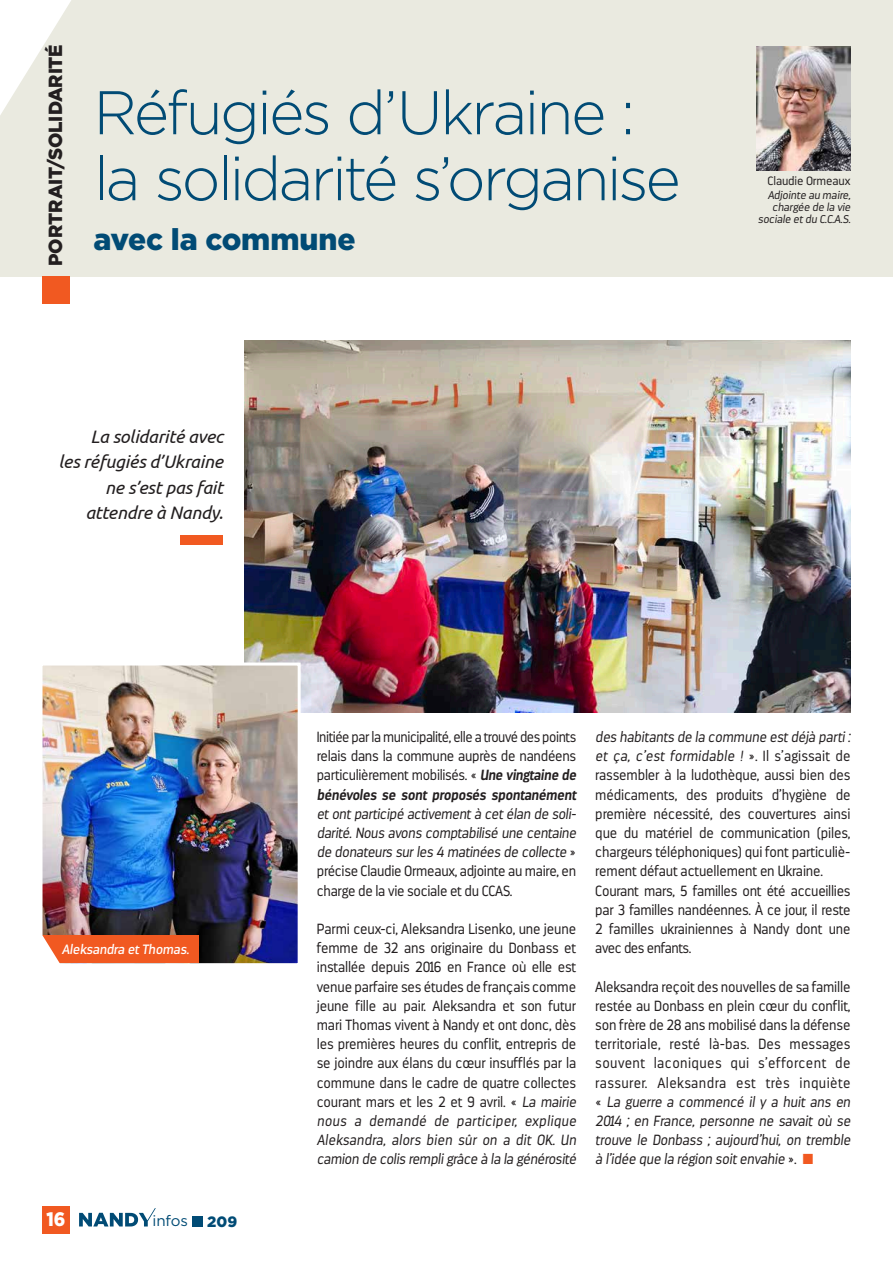
<style>
.page{position:relative;width:893px;height:1263px;background:#fff}
.page>*{position:absolute;margin:0;border:0;box-sizing:border-box;transform-origin:0 0}
.Grand_titre{font:300 61.5px/66px "Gotham";letter-spacing:-.045em;color:#014b75}
.Grand_titre_2{font:900 30px "Gotham";letter-spacing:-.005em;color:#014b75}
.t1{font:900 19.5px "Gotham";color:#fff;scale:.9 1}
.Rubrique{font:900 19.05px "Gotham";letter-spacing:-.005em;color:#231f20}
.Chapo{font:italic 18px/25.5px "Ubuntu";letter-spacing:-.01em;color:#231f20;text-align:right}
.t2{font:15.15px "Gotham";letter-spacing:-.01em;color:#014b75}
.t3{font:900 15px "Gotham";color:#014b75}
.Texte_courant{font:300 14.7px/19.2px "Darwin";letter-spacing:-.01em;color:#231f20;text-align:justify;scale:.95 1}
.Texte_courant-2{font:300 14.7px/19.2px "Darwin";letter-spacing:-.01em;color:#231f20;text-align:justify;scale:.93 1}
.Légende{font:italic 13.5px "Darwin";letter-spacing:-.01em;color:#fff}
.Légende-2{font:300 12px "Darwin";letter-spacing:-.01em;color:#231f20}
.Légende-3{font:italic 300 11.25px/12px "Darwin";letter-spacing:-.01em;color:#231f20;text-align:right}
.s1{font-weight:700;font-style:italic}
.s2{font-style:italic}
.s3{color:#f15921}
</style>
<div class="page">
<div style="left:192px;top:1216px;width:11px;height:11px;background:#014b75"></div>
<svg style="left:79px;top:1208px;width:77px;height:18px"></svg>
<div style="left:0;top:0;width:893px;height:276px;background:#eaeae0"></div>
<div style="left:43px;top:276px;width:27px;height:28px;background:#f15921"></div>
<div style="left:43px;top:1206px;width:27px;height:27px;background:#f15921"></div>
<svg style="left:0;top:0;width:71px;height:115px"></svg>
<img style="left:757px;top:47px;width:93px;height:123px">
<img style="left:244px;top:340px;width:606px;height:372px">
<img style="left:42px;top:661px;width:260px;height:303px">
<div style="left:181px;top:535px;width:42px;height:10px;background:#f15921"></div>
<div style="left:43px;top:935px;width:156px;height:28px;background:#f15921"></div>
<svg style="left:42px;top:931px;width:19px;height:33px"></svg>
<p class="Rubrique" style="left:42px;top:266px;width:223px;rotate:-90deg">PORTRAIT/SOLIDARITÉ</p>
<p class="Grand_titre" style="left:94px;top:78px;width:589px">Réfugiés d’Ukraine : la solidarité s’organise</p>
<p class="Grand_titre_2" style="left:94px;top:218px;width:264px">avec la commune</p>
<p class="Chapo" style="left:59px;top:423px;width:166px">La solidarité avec<br>les réfugiés d’Ukraine ne s’est pas fait attendre à Nandy.</p>
<p class="Légende-2" style="left:767px;top:174px;width:84px">Claudie Ormeaux</p>
<p class="Légende-3" style="left:758px;top:189px;width:94px">Adjointe au maire, chargée de la vie sociale et du C.C.A.S.</p>
<p class="Légende" style="left:62px;top:941px;width:129px">Aleksandra et Thomas.</p>
<p class="t1" style="left:46px;top:1206px;width:23px">16</p>
<p class="t2" style="left:153px;top:1211px;width:37px">infos</p>
<p class="t3" style="left:207px;top:1211px;width:31px">209</p>
<p class="Texte_courant-2" style="left:317px;top:727px;width:280px">Initiée par la municipalité, elle a trouvé des points relais dans la commune auprès de nandéens particulièrement mobilisés. « <span class="s1">Une vingtaine de bénévoles se sont proposés spontanément </span><span class="s2">et ont participé activement à cet élan de soli&shy;darité. Nous avons comptabilisé une centaine de donateurs sur les 4 matinées de collecte</span> » précise Claudie Ormeaux, adjointe au maire, en charge de la vie sociale et du CCAS.</p>
<p class="Texte_courant" style="left:317px;top:919px;width:275px">Parmi ceux-ci, Aleksandra Lisenko, une jeune femme de 32 ans originaire du Donbass et installée depuis 2016 en France où elle est venue parfaire ses études de français comme jeune fille au pair. Aleksandra et son futur mari Thomas vivent à Nandy et ont donc, dès les premières heures du conflit, entrepris de se joindre aux élans du cœur insufflés par la commune dans le cadre de quatre collectes courant mars et les 2 et 9 avril. « <span class="s2">La mairie nous a demandé de participer, explique Aleksandra, alors bien sûr on a dit OK. Un camion de colis rempli grâce à la la générosité</span></p>
<p class="Texte_courant" style="left:595px;top:727px;width:270px"><span class="s2">des habitants de la commune est déjà parti : et ça, c’est formidable !</span> ». Il s’agissait de rassembler à la ludothèque, aussi bien des médicaments, des produits d’hygiène de première nécessité, des couvertures ainsi que du matériel de communication (piles, chargeurs téléphoniques) qui font particuliè&shy;rement défaut actuellement en Ukraine.</p>
<p class="Texte_courant" style="left:595px;top:881px;width:270px">Courant mars, 5 familles ont été accueillies par 3 familles nandéennes. À ce jour, il reste 2 familles ukrainiennes à Nandy dont une avec des enfants.</p>
<p class="Texte_courant" style="left:595px;top:977px;width:270px">Aleksandra reçoit des nouvelles de sa famille restée au Donbass en plein cœur du conflit, son frère de 28 ans mobilisé dans la défense territoriale, resté là-bas. Des messages souvent laconiques qui s’efforcent de rassurer. Aleksandra est très inquiète « <span class="s2">La guerre a commencé il y a huit ans en 2014 ; en France, personne ne savait où se trouve le Donbass ; aujourd’hui, on tremble à l’idée que la région soit envahie</span> ». <span class="s3">■</span></p>
</div>
